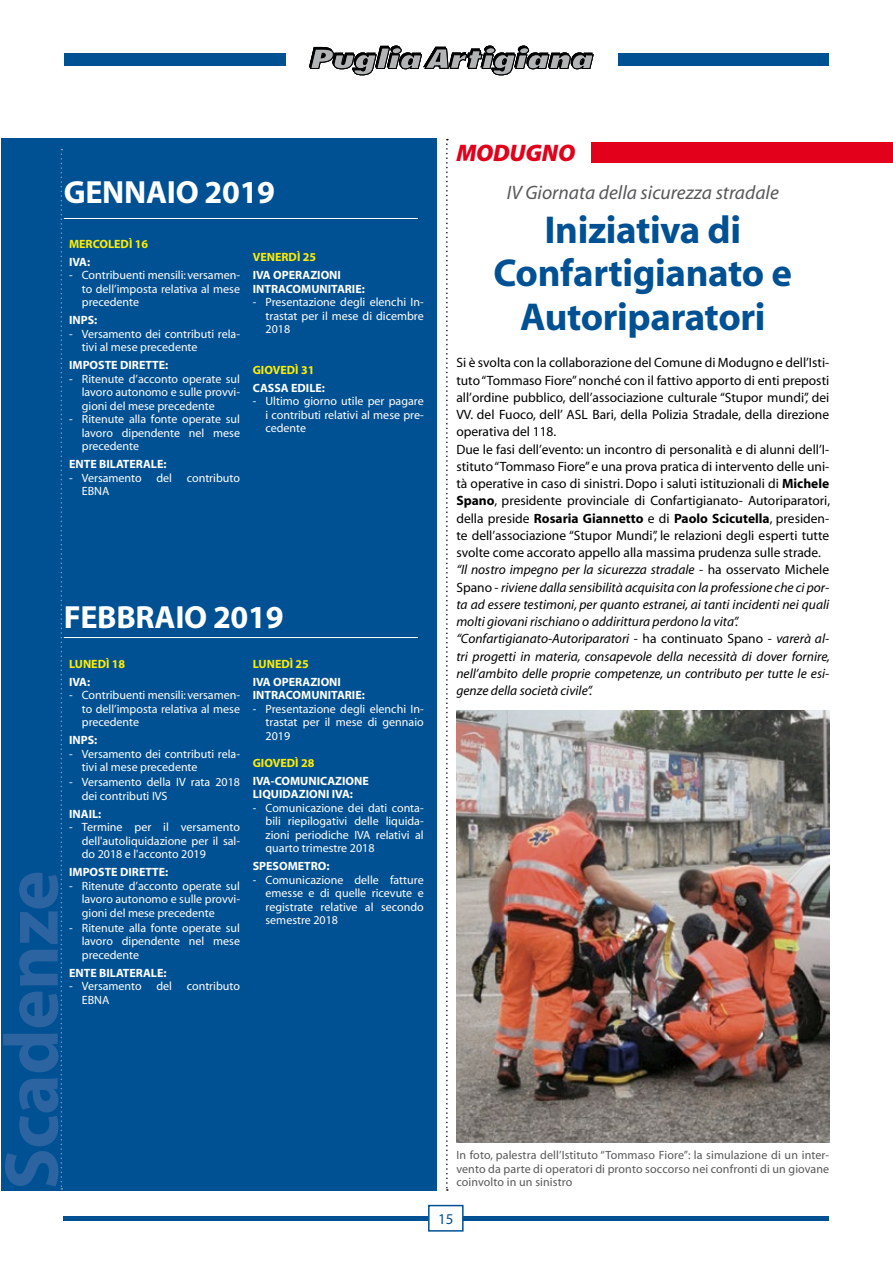
<style>
.page{position:relative;width:893px;height:1263px;background:#fff}
.page>*{position:absolute;margin:0;border:0;box-sizing:border-box;transform-origin:0 0}
.t1{font:700 76.8px "Myriad";letter-spacing:-.01em;color:#2b64a0}
.t2{font:700 39px/43.5px "Myriad";letter-spacing:-.01em;color:#005193;text-align:center}
.t3{font:700 32.25px "Myriad";letter-spacing:-.01em;color:#fff}
.t4{font:italic 900 24px "Myriad Pro";letter-spacing:-.01em;color:#e2001a}
.t5{font:italic 19.5px "Myriad";color:#58585a}
.t6{font:15px "Myriad";color:#005193}
.t7{font:13.5px/17.2px "Myriad";color:#000}
.t8{font:12px/13.5px "Myriad";color:#fff;text-align:justify}
.t9{font:700 12px/13.5px "Myriad";color:#fff}
.t10{font:12px/13.5px "Myriad";letter-spacing:.01em;color:#58585a;text-align:justify}
.t11{font:700 12px "Myriad";color:#ffed00}
.s1{font-weight:700}
.s2{font-style:italic}
</style>
<div class="page">
<svg style="left:446px;top:139px;width:2px;height:1052px"></svg>
<div style="left:1px;top:138px;width:436px;height:1053px;background:#005193"></div>
<svg style="left:61px;top:149px;width:1px;height:1040px"></svg>
<hr style="left:64px;top:218px;width:354px;height:1px;background:#fff">
<hr style="left:64px;top:637px;width:354px;height:1px;background:#fff">
<img style="left:456px;top:710px;width:373px;height:432px">
<hr style="left:64px;top:1216px;width:765px;height:4px;background:#005193">
<svg style="left:309px;top:46px;width:284px;height:29px"></svg>
<div style="left:64px;top:53px;width:222px;height:13px;background:#005193"></div>
<div style="left:618px;top:53px;width:211px;height:13px;background:#005193"></div>
<div style="left:429px;top:1205px;width:34px;height:26px;background:#fff"></div>
<div style="left:428px;top:1205px;width:36px;height:26px;border:2px solid #005193"></div>
<div style="left:591px;top:142px;width:302px;height:20px;background:#e2001a"></div>
<h3 class="t3" style="left:64px;top:176px;width:20px">gennaio</h3>
<h3 class="t3" style="left:205px;top:176px;width:72px">2019</h3>
<p class="t11" style="left:69px;top:238px;width:81px">MERCOLEDì 16</p>
<p class="t9" style="left:69px;top:255px;width:23px">IVA:</p>
<p class="t8" style="left:82px;top:269px;width:160px;text-indent:-13px">- Contribuenti mensili: versamen&shy;to dell’imposta relativa al mese precedente</p>
<p class="t9" style="left:69px;top:314px;width:30px">INPS:</p>
<p class="t8" style="left:82px;top:328px;width:160px;text-indent:-13px">- Versamento dei contributi rela&shy;tivi al mese precedente</p>
<p class="t9" style="left:69px;top:359px;width:101px">IMPOSTE DIRETTE:</p>
<p class="t8" style="left:82px;top:373px;width:160px;text-indent:-13px">- Ritenute d’acconto operate sul lavoro autonomo e sulle provvi&shy;gioni del mese precedente</p>
<p class="t8" style="left:82px;top:413px;width:160px;text-indent:-13px">- Ritenute alla fonte operate sul lavoro dipendente nel mese precedente</p>
<p class="t9" style="left:69px;top:458px;width:99px">ENTE BILATERALE:</p>
<p class="t8" style="left:82px;top:472px;width:160px;text-indent:-13px">- Versamento del contributo<br>EBNA</p>
<p class="t11" style="left:253px;top:251px;width:65px">VENERDì 25</p>
<p class="t9" style="left:253px;top:269px;width:114px">IVA OPERAZIONI<br>INTRACOMUNITARIE:</p>
<p class="t8" style="left:266px;top:296px;width:160px;text-indent:-13px">- Presentazione degli elenchi In&shy;trastat per il mese di dicembre 2018</p>
<p class="t11" style="left:253px;top:364px;width:8px">giove</p>
<p class="t11" style="left:287px;top:364px;width:29px">Dì 31</p>
<p class="t9" style="left:253px;top:381px;width:74px">CASSA EDILE:</p>
<p class="t8" style="left:266px;top:395px;width:160px;text-indent:-13px">- Ultimo giorno utile per pagare i contributi relativi al mese pre&shy;cedente</p>
<h3 class="t3" style="left:64px;top:600px;width:19px">febbraio</h3>
<h3 class="t3" style="left:213px;top:600px;width:72px">2019</h3>
<p class="t11" style="left:69px;top:658px;width:58px">LUNEDì 18</p>
<p class="t9" style="left:69px;top:675px;width:23px">IVA:</p>
<p class="t8" style="left:82px;top:689px;width:160px;text-indent:-13px">- Contribuenti mensili: versamen&shy;to dell’imposta relativa al mese precedente</p>
<p class="t9" style="left:69px;top:734px;width:30px">INPS:</p>
<p class="t8" style="left:82px;top:748px;width:160px;text-indent:-13px">- Versamento dei contributi rela&shy;tivi al mese precedente</p>
<p class="t8" style="left:82px;top:776px;width:160px;text-indent:-13px">- Versamento della IV rata 2018 dei contributi IVS</p>
<p class="t9" style="left:69px;top:807px;width:34px">INAIL:</p>
<p class="t8" style="left:82px;top:821px;width:160px;text-indent:-13px">- Termine per il versamento dell'autoliquidazione per il sal&shy;do 2018 e l'acconto 2019</p>
<p class="t9" style="left:69px;top:866px;width:101px">IMPOSTE DIRETTE:</p>
<p class="t8" style="left:82px;top:880px;width:160px;text-indent:-13px">- Ritenute d’acconto operate sul lavoro autonomo e sulle provvi&shy;gioni del mese precedente</p>
<p class="t8" style="left:82px;top:922px;width:160px;text-indent:-13px">- Ritenute alla fonte operate sul lavoro dipendente nel mese precedente</p>
<p class="t9" style="left:69px;top:966px;width:99px">ENTE BILATERALE:</p>
<p class="t8" style="left:82px;top:980px;width:160px;text-indent:-13px">- Versamento del contributo<br>EBNA</p>
<p class="t11" style="left:253px;top:658px;width:58px">LUNEDì 25</p>
<p class="t9" style="left:253px;top:675px;width:114px">IVA OPERAZIONI<br>INTRACOMUNITARIE:</p>
<p class="t8" style="left:266px;top:703px;width:160px;text-indent:-13px">- Presentazione degli elenchi In&shy;trastat per il mese di gennaio 2019</p>
<p class="t11" style="left:253px;top:757px;width:63px">GIOVEDì 28</p>
<p class="t9" style="left:253px;top:774px;width:118px">IVA-COMUNICAZIONE<br>LIQUIDAZIONI IVA:</p>
<p class="t8" style="left:266px;top:802px;width:160px;text-indent:-13px">- Comunicazione dei dati conta&shy;bili riepilogativi delle liquida&shy;zioni periodiche IVA relativi al quarto trimestre 2018</p>
<p class="t9" style="left:253px;top:860px;width:78px">SPESOMETRO:</p>
<p class="t8" style="left:266px;top:874px;width:160px;text-indent:-13px">- Comunicazione delle fatture emesse e di quelle ricevute e registrate relative al secondo semestre 2018</p>
<h1 class="t1" style="left:-8px;top:1189px;width:321px;rotate:-90deg">Scadenze</h1>
<h3 class="t4" style="left:456px;top:140px;width:120px">MODUGNO</h3>
<h3 class="t5" style="left:507px;top:183px;width:274px">IV Giornata della sicurezza stradale</h3>
<h2 class="t2" style="left:494px;top:209px;width:300px">Iniziativa di<br>Confartigianato e<br>Autoriparatori</h2>
<p class="t7" style="left:456px;top:355px;width:375px">Si è svolta con la collaborazione del Comune di Modugno e dell’Isti&shy;tuto “Tommaso Fiore” nonché con il fattivo apporto di enti preposti all’ordine pubblico, dell’associazione culturale “Stupor mundi”, dei VV. del Fuoco, dell’ ASL Bari, della Polizia Stradale, della direzione operativa del 118.<br>Due le fasi dell’evento: un incontro di personalità e di alunni dell’I&shy;stituto “Tommaso Fiore” e una prova pratica di intervento delle uni&shy;tà operative in caso di sinistri. Dopo i saluti istituzionali di <span class="s1">Michele Spano</span>, presidente provinciale di Confartigianato- Autoriparatori, della preside <span class="s1">Rosaria Giannetto</span> e di <span class="s1">Paolo Scicutella</span>, presiden&shy;te dell’associazione “Stupor Mundi”, le relazioni degli esperti tutte svolte come accorato appello alla massima prudenza sulle strade. <span class="s2">“Il nostro impegno per la sicurezza stradale</span> - ha osservato Michele Spano - <span class="s2">riviene dalla sensibilità acquisita con la professione che ci por&shy;ta ad essere testimoni, per quanto estranei, ai tanti incidenti nei quali molti giovani rischiano o addirittura perdono la vita”. “Confartigianato-Autoriparatori</span> - ha continuato Spano - <span class="s2">varerà al&shy;tri progetti in materia, consapevole della necessità di dover fornire, nell’ambito delle proprie competenze, un contributo per tutte le esi&shy;genze della società civile”.</span></p>
<p class="t10" style="left:456px;top:1149px;width:374px">In foto, palestra dell’Istituto “Tommaso Fiore”: la simulazione di un inter&shy;vento da parte di operatori di pronto soccorso nei confronti di un giovane coinvolto in un sinistro</p>
<p class="t6" style="left:438px;top:1211px;width:17px">15</p>
</div>
